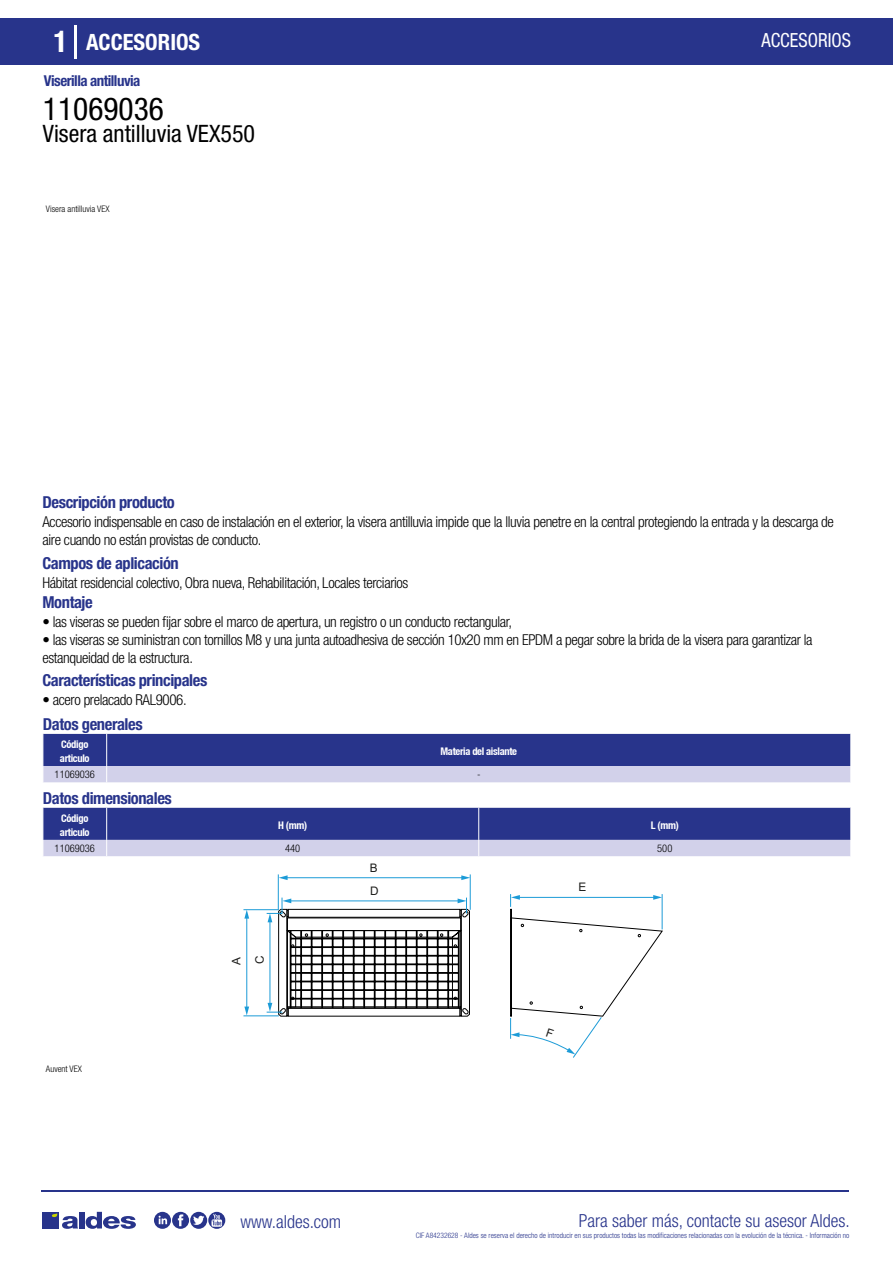
<style>
.page{position:relative;width:893px;height:1263px;background:#fff}
.page>*{position:absolute;margin:0;border:0;box-sizing:border-box;transform-origin:0 0}
.t1{font:condensed 31.5px "Helvetica Neue LT Std";color:#000}
.t2{font:condensed 24px "Helvetica Neue LT Std";color:#000}
.t3{font:700 condensed 22.5px "Helvetica Neue LT Std";color:#fff}
.t4{font:condensed 19.5px "Helvetica Neue LT Std";color:#fff;scale:.95 1}
.t5{font:300 condensed 18px "Helvetica Neue";color:#28348b}
.t6{font:700 condensed 16.5px "Helvetica Neue LT Std";letter-spacing:-.025em;color:#28348b}
.t7{font:300 condensed 15px/18px "Helvetica Neue LT Std";letter-spacing:-.025em;color:#000}
.t8{font:700 condensed 15px "Helvetica Neue LT Std";letter-spacing:-.035em;color:#28348b}
.t9{font:11.85px/23.1px "Arial";color:#1e1e1c}
.t10{font:700 condensed 10.5px/13.5px "Helvetica Neue";letter-spacing:-.03em;color:#fff}
.t11{font:300 condensed 10.5px "Helvetica Neue";color:#000}
.t12{font:300 condensed 9px "Helvetica Neue";color:#000}
.t13{font:300 condensed 7.5px "Helvetica Neue";color:#28348b}
.s1{font-size:30px}
</style>
<div class="page">
<div style="left:0;top:18px;width:893px;height:46px;background:#28348b"></div>
<hr style="left:74px;top:25px;width:2px;height:33px;background:#fff">
<svg style="left:43px;top:734px;width:808px;height:49px;background:#646bac"></svg>
<svg style="left:43px;top:808px;width:808px;height:49px;background:#656cad"></svg>
<hr style="left:662px;top:894px;width:1px;height:35px;background:#1c9bd7">
<hr style="left:286px;top:877px;width:177px;height:1px;background:#1c9bd7">
<svg style="left:461px;top:875px;width:9px;height:5px"></svg>
<svg style="left:279px;top:875px;width:9px;height:5px"></svg>
<hr style="left:470px;top:874px;width:1px;height:36px;background:#1c9bd7">
<hr style="left:278px;top:874px;width:1px;height:36px;background:#1c9bd7">
<svg style="left:278px;top:897px;width:192px;height:15px"></svg>
<hr style="left:246px;top:917px;width:1px;height:91px;background:#1c9bd7">
<svg style="left:244px;top:910px;width:5px;height:8px"></svg>
<svg style="left:244px;top:1006px;width:5px;height:9px"></svg>
<hr style="left:243px;top:909px;width:36px;height:1px;background:#1c9bd7">
<hr style="left:243px;top:1015px;width:36px;height:1px;background:#1c9bd7">
<svg style="left:266px;top:912px;width:321px;height:146px"></svg>
<svg style="left:567px;top:1048px;width:8px;height:6px"></svg>
<hr style="left:41px;top:1190px;width:808px;height:1px;background:#28348b">
<svg style="left:154px;top:1212px;width:71px;height:17px"></svg>
<div style="left:42px;top:1212px;width:17px;height:16px;background:#28348b"></div>
<div style="left:79px;top:1212px;width:5px;height:16px;background:#28348b"></div>
<svg style="left:86px;top:1212px;width:50px;height:17px"></svg>
<svg style="left:52px;top:1213px;width:26px;height:16px"></svg>
<svg style="left:510px;top:894px;width:152px;height:145px"></svg>
<h3 class="t3" style="left:54px;top:28px;width:148px"><span class="s1">1</span> ACCESORIOS</h3>
<h3 class="t4" style="left:761px;top:29px;width:96px">ACCESORIOS</h3>
<p class="t8" style="left:44px;top:71px;width:98px">Viserilla antilluvia</p>
<h1 class="t1" style="left:43px;top:91px;width:122px">11069036</h1>
<h2 class="t2" style="left:43px;top:120px;width:214px">Visera antilluvia VEX550</h2>
<p class="t12" style="left:46px;top:204px;width:65px">Visera antilluvia VEX</p>
<p class="t6" style="left:43px;top:492px;width:134px">Descripción producto</p>
<p class="t7" style="left:43px;top:513px;width:793px">Accesorio indispensable en caso de instalación en el exterior, la visera antilluvia impide que la lluvia penetre en la central protegiendo la entrada y la descarga de aire cuando no están provistas de conducto.</p>
<p class="t7" style="left:43px;top:573px;width:367px">Hábitat residencial colectivo, Obra nueva, Rehabilitación, Locales terciarios</p>
<p class="t7" style="left:43px;top:613px;width:471px">• las viseras se pueden fijar sobre el marco de apertura, un registro o un conducto rectangular,</p>
<p class="t7" style="left:43px;top:631px;width:772px">• las viseras se suministran con tornillos M8 y una junta autoadhesiva de sección 10x20 mm en EPDM a pegar sobre la brida de la visera para garantizar la estanqueidad de la estructura.</p>
<p class="t6" style="left:43px;top:553px;width:138px">Campos de aplicación</p>
<p class="t6" style="left:43px;top:592px;width:52px">Montaje</p>
<p class="t6" style="left:43px;top:670px;width:166px">Características principales</p>
<p class="t7" style="left:43px;top:691px;width:146px">• acero prelacado RAL9006.</p>
<p class="t6" style="left:43px;top:714px;width:101px">Datos generales</p>
<p class="t10" style="left:60px;top:738px;width:31px">Código articulo</p>
<p class="t10" style="left:440px;top:744px;width:78px">Materia del aislante</p>
<p class="t11" style="left:55px;top:769px;width:42px">11069036</p>
<p class="t11" style="left:477px;top:769px;width:5px">-</p>
<p class="t6" style="left:43px;top:788px;width:130px">Datos dimensionales</p>
<p class="t10" style="left:60px;top:811px;width:31px">Código articulo</p>
<p class="t10" style="left:278px;top:818px;width:30px">H (mm)</p>
<p class="t10" style="left:651px;top:818px;width:29px">L (mm)</p>
<p class="t11" style="left:55px;top:842px;width:42px">11069036</p>
<p class="t11" style="left:285px;top:842px;width:17px">440</p>
<p class="t11" style="left:657px;top:842px;width:17px">500</p>
<p class="t9" style="left:579px;top:875px;width:9px">E</p>
<p class="t9" style="left:370px;top:856px;width:10px">B<br>D</p>
<p class="t12" style="left:46px;top:1063px;width:37px">Auvent VEX</p>
<p class="t9" style="left:225px;top:964px;width:10px;rotate:-90deg">A<br>C</p>
<p class="t5" style="left:240px;top:1211px;width:102px">www.aldes.com</p>
<p class="t5" style="left:579px;top:1211px;width:272px">Para saber más, contacte su asesor Aldes.</p>
<p class="t13" style="left:416px;top:1230px;width:435px">CIF A84232628 - Aldes se reserva el derecho de introducir en sus productos todas las modificaciones relacionadas con la evolución de la técnica. - Información no</p>
</div>
